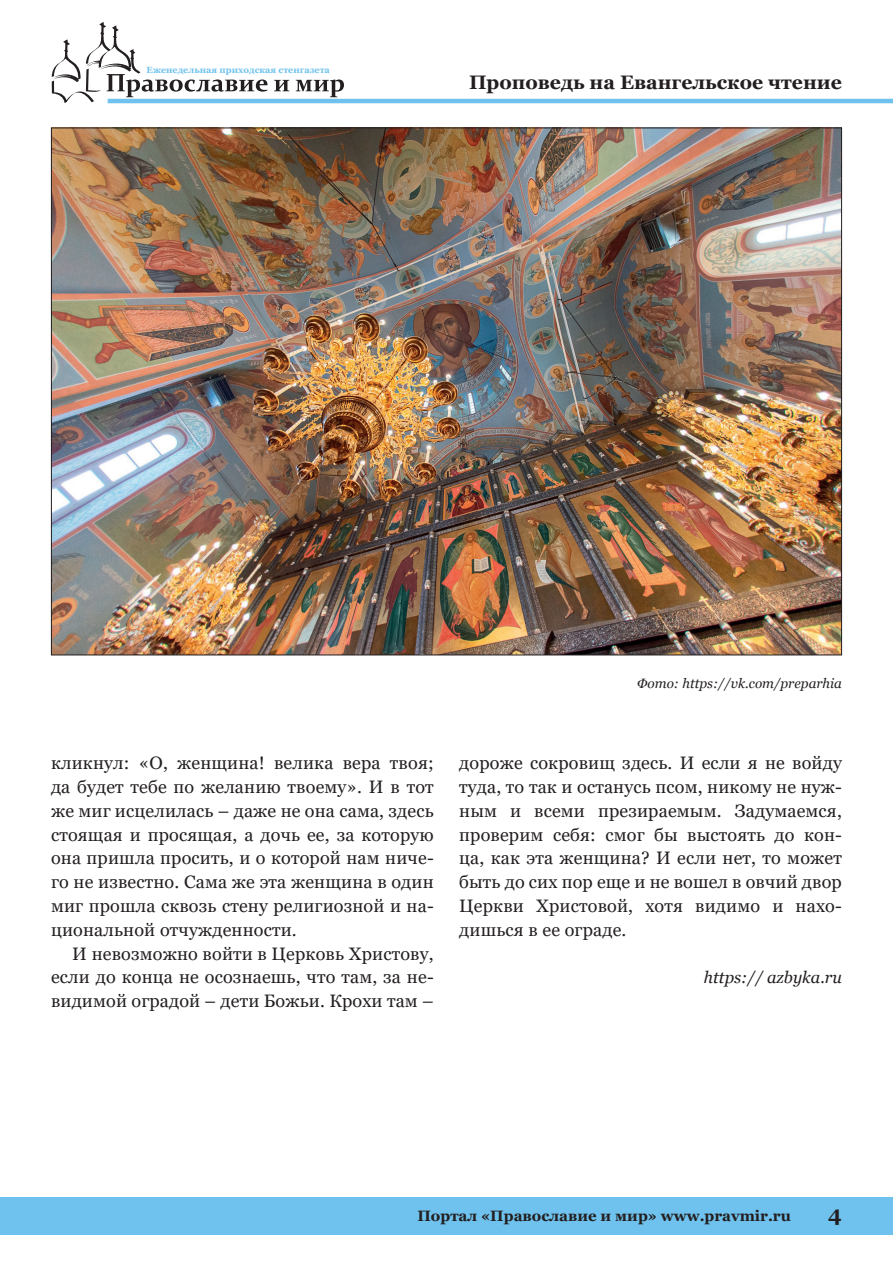
<style>
.page{position:relative;width:893px;height:1263px;background:#fff}
.page>*{position:absolute;margin:0;border:0;box-sizing:border-box;transform-origin:0 0}
.t1{font:700 21px "Georgia";color:#231f20}
.kolontitul{font:700 19.5px "Georgia";color:#231f20}
.Text{font:18px/23.7px "Georgia";letter-spacing:.01em;color:#231f20;text-align:justify}
.Bibliography{font:italic 16.5px "Georgia";color:#231f20}
.t2{font:700 15px "Georgia";color:#231f20}
.Podpis_pod_photo{font:italic 13.5px "Georgia";color:#231f20}
.t3{font:700 9px "Georgia";color:#6ec2ed}
</style>
<div class="page">
<svg style="left:52px;top:22px;width:215px;height:81px"></svg>
<svg style="left:274px;top:80px;width:15px;height:11px"></svg>
<svg style="left:296px;top:79px;width:48px;height:18px"></svg>
<hr style="left:108px;top:99px;width:785px;height:4px;background:#6ec2ed">
<div style="left:0;top:1197px;width:893px;height:37px;background:#6ec2ed"></div>
<img style="left:53px;top:130px;width:787px;height:523px">
<p class="t3" style="left:147px;top:64px;width:185px">Еженедельная приходская стенгазета</p>
<p class="kolontitul" style="left:469px;top:69px;width:374px">Проповедь на Евангельское чтение</p>
<p class="Podpis_pod_photo" style="left:637px;top:675px;width:206px">Фото: https://vk.com/preparhia</p>
<p class="Text" style="left:51px;top:752px;width:384px">кликнул: «О, женщина! велика вера твоя; да будет тебе по желанию твоему». И в тот же миг исцелилась – даже не она сама, здесь стоящая и просящая, а дочь ее, за которую она пришла просить, и о которой нам ниче&shy;го не известно. Сама же эта женщина в один миг прошла сквозь стену религиозной и на&shy;циональной отчужденности.</p>
<p class="Text" style="left:51px;top:942px;width:384px;text-indent:21px">И невозможно войти в Церковь Христову, если до конца не осознаешь, что там, за не&shy;видимой оградой – дети Божьи. Крохи там –</p>
<p class="Text" style="left:459px;top:752px;width:384px">дороже сокровищ здесь. И если я не войду туда, то так и останусь псом, никому не нуж&shy;ным и всеми презираемым. Задумаемся, проверим себя: смог бы выстоять до кон&shy;ца, как эта женщина? И если нет, то может быть до сих пор еще и не вошел в овчий двор Церкви Христовой, хотя видимо и нахо&shy;дишься в ее ограде.</p>
<p class="Bibliography" style="left:704px;top:967px;width:140px">https:// azbyka.ru</p>
<p class="t2" style="left:417px;top:1206px;width:375px">Портал «Православие и мир» www.pravmir.ru</p>
<p class="t1" style="left:828px;top:1200px;width:15px">4</p>
</div>
